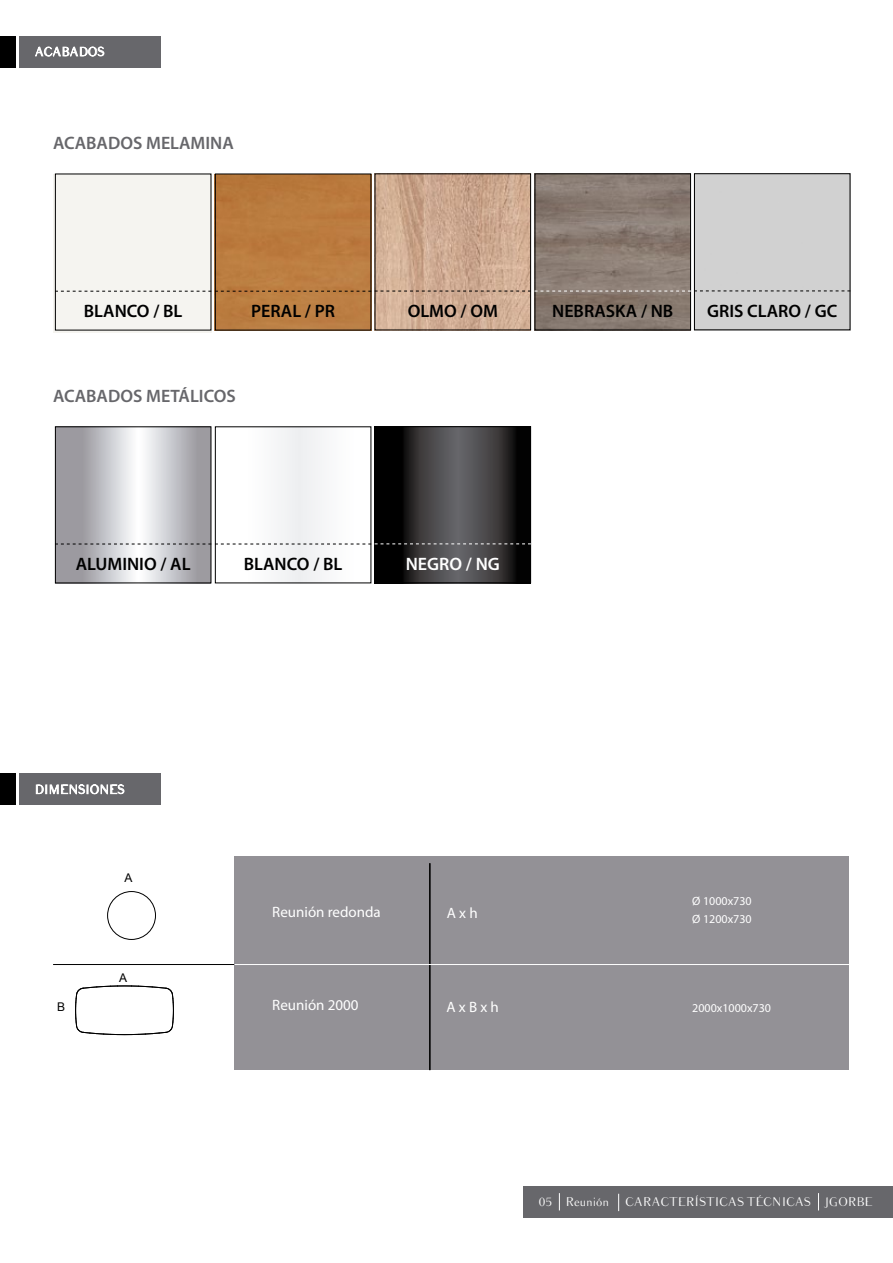
<style>
.page{position:relative;width:893px;height:1263px;background:#fff}
.page>*{position:absolute;margin:0;border:0;box-sizing:border-box;transform-origin:0 0}
.t1{font:600 18px "Myriad Pro";color:#000}
.t2{font:600 18px "Myriad Pro";color:#67676b}
.t3{font:600 18px "Myriad Pro";color:#fff}
.t4{font:15px "Myriad Pro";color:#fff}
.t5{font:12px "Balham";color:#fff}
.t6{font:12px/18px "Myriad Pro";color:#fff}
.t7{font:12px "Arial";color:#000}
</style>
<div class="page">
<div style="left:234px;top:857px;width:614px;height:213px;background:#939196"></div>
<div style="left:524px;top:1186px;width:369px;height:32px;background:#67676b"></div>
<svg style="left:559px;top:1193px;width:1px;height:17px"></svg>
<svg style="left:618px;top:1194px;width:1px;height:17px"></svg>
<svg style="left:818px;top:1193px;width:1px;height:17px"></svg>
<div style="left:19px;top:36px;width:142px;height:32px;background:#67676b"></div>
<svg style="left:35px;top:46px;width:70px;height:11px"></svg>
<div style="left:0;top:36px;width:16px;height:32px;background:#000"></div>
<div style="left:217px;top:176px;width:152px;height:152px;background:#bb7c40"></div>
<img style="left:53px;top:174px;width:158px;height:158px">
<div style="left:57px;top:176px;width:152px;height:152px;background:#f5f4f0"></div>
<img style="left:537px;top:175px;width:152px;height:153px">
<div style="left:535px;top:173px;width:156px;height:157px;border:1px solid #000"></div>
<img style="left:377px;top:175px;width:152px;height:153px">
<div style="left:696px;top:175px;width:152px;height:153px;background:#d1d1d1"></div>
<div style="left:694px;top:173px;width:156px;height:157px;border:1px solid #000"></div>
<svg style="left:55px;top:291px;width:795px;height:1px"></svg>
<div style="left:19px;top:773px;width:142px;height:32px;background:#67676b"></div>
<svg style="left:36px;top:784px;width:89px;height:11px"></svg>
<div style="left:0;top:773px;width:16px;height:32px;background:#000"></div>
<hr style="left:53px;top:964px;width:181px;height:1px;background:#000">
<hr style="left:430px;top:863px;width:1px;height:207px;background:#000">
<hr style="left:429px;top:863px;width:1px;height:207px;background:#000">
<svg style="left:75px;top:986px;width:99px;height:49px"></svg>
<hr style="left:234px;top:964px;width:623px;height:1px;background:#fff">
<svg style="left:374px;top:427px;width:155px;height:156px;background:#323133"></svg>
<div style="left:216px;top:427px;width:155px;height:156px;background:#fafbfb"></div>
<svg style="left:57px;top:428px;width:152px;height:153px;background:#c1c1c6"></svg>
<div style="left:55px;top:426px;width:156px;height:157px;border:1px solid #000"></div>
<div style="left:375px;top:426px;width:156px;height:157px;border:1px solid #000"></div>
<svg style="left:55px;top:544px;width:476px;height:1px"></svg>
<div style="left:107px;top:891px;width:49px;height:49px;border:1px solid #000;border-radius:50%"></div>
<p class="t2" style="left:53px;top:132px;width:182px">ACABADOS MELAMINA</p>
<p class="t1" style="left:84px;top:299px;width:100px">BLANCO / BL</p>
<p class="t1" style="left:251px;top:299px;width:85px">PERAL / PR</p>
<p class="t1" style="left:408px;top:299px;width:92px">OLMO / OM</p>
<p class="t1" style="left:552px;top:299px;width:123px">NEBRASKA / NB</p>
<p class="t1" style="left:707px;top:299px;width:132px">GRIS CLARO / GC</p>
<p class="t2" style="left:53px;top:384px;width:184px">ACABADOS METÁLICOS</p>
<p class="t1" style="left:76px;top:552px;width:116px">ALUMINIO / AL</p>
<p class="t1" style="left:244px;top:552px;width:100px">BLANCO / BL</p>
<p class="t3" style="left:406px;top:552px;width:96px">NEGRO / NG</p>
<p class="t7" style="left:57px;top:999px;width:10px">B</p>
<p class="t7" style="left:125px;top:870px;width:10px">A</p>
<p class="t7" style="left:119px;top:970px;width:10px">A</p>
<p class="t4" style="left:272px;top:902px;width:110px">Reunión redonda</p>
<p class="t4" style="left:272px;top:996px;width:88px">Reunión 2000</p>
<p class="t4" style="left:447px;top:903px;width:32px">A x h</p>
<p class="t4" style="left:447px;top:998px;width:54px">A x B x h</p>
<p class="t6" style="left:692px;top:892px;width:61px">Ø 1000x730<br>Ø 1200x730</p>
<p class="t6" style="left:692px;top:999px;width:80px">2000x1000x730</p>
<p class="t5" style="left:539px;top:1193px;width:72px">05 Reunión</p>
<p class="t5" style="left:625px;top:1193px;width:249px">CARACTERÍSTICAS TÉCNICAS JGORBE</p>
</div>
